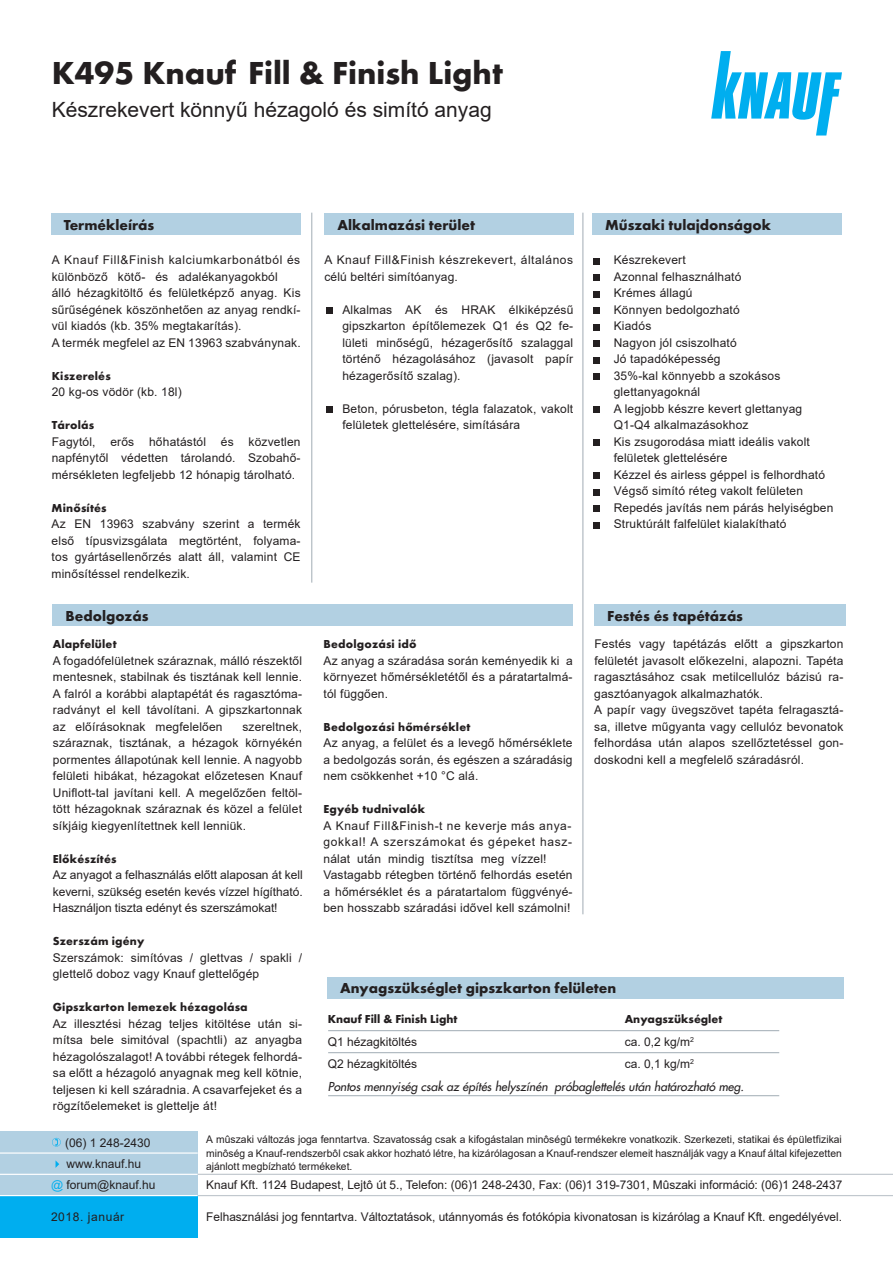
<style>
.page{position:relative;width:893px;height:1263px;background:#fff}
.page>*{position:absolute;margin:0;border:0;box-sizing:border-box;transform-origin:0 0}
.t1{font:700 33px "Futura TOT";color:#231f20}
.t2{font:21px "Arial";color:#231f20}
.t3{font:700 15px "Futura TOT";color:#231f20}
.t4{font:12px/16.5px "Arial";letter-spacing:.015em;color:#231f20;text-align:justify}
.t5{font:700 12px "Futura TOT";letter-spacing:.015em;color:#231f20}
.t6{font:italic 12px "Futura LT";color:#231f20}
.t7{font:12px/16.5px "Arial";letter-spacing:.04em;color:#231f20}
.t8{font:12px "Arial";letter-spacing:.05em;color:#231f20}
.t9{font:10.5px/13.5px "Arial";color:#231f20;text-align:justify}
.s1{color:#00aeef}
</style>
<div class="page">
<svg style="left:711px;top:51px;width:131px;height:85px"></svg>
<div style="left:0;top:1131px;width:198px;height:64px;background:#b2d0e2"></div>
<svg style="left:52px;top:1138px;width:9px;height:8px"></svg>
<svg style="left:56px;top:1161px;width:3px;height:7px"></svg>
<div style="left:0;top:1195px;width:198px;height:42px;background:#00aeef"></div>
<hr style="left:0;top:1152px;width:198px;height:2px;background:#fff">
<hr style="left:0;top:1174px;width:198px;height:1px;background:#fff">
<hr style="left:198px;top:1174px;width:695px;height:1px;background:#c1c8ce">
<hr style="left:198px;top:1195px;width:695px;height:1px;background:#c1c8ce">
<hr style="left:0;top:1195px;width:198px;height:1px;background:#fff">
<div style="left:327px;top:977px;width:517px;height:21px;background:#b2d0e2"></div>
<hr style="left:328px;top:1030px;width:451px;height:1px;background:#a1acb4">
<hr style="left:328px;top:1052px;width:451px;height:1px;background:#a1acb4">
<hr style="left:328px;top:1095px;width:451px;height:1px;background:#a1acb4">
<div style="left:325px;top:214px;width:249px;height:21px;background:#b2d0e2"></div>
<div style="left:592px;top:214px;width:249px;height:21px;background:#b2d0e2"></div>
<div style="left:326px;top:307px;width:6px;height:7px;background:#231f20"></div>
<div style="left:326px;top:406px;width:6px;height:7px;background:#231f20"></div>
<svg style="left:593px;top:258px;width:6px;height:6px"></svg>
<div style="left:593px;top:274px;width:6px;height:7px;background:#231f20"></div>
<svg style="left:593px;top:291px;width:6px;height:6px"></svg>
<div style="left:593px;top:307px;width:6px;height:7px;background:#231f20"></div>
<svg style="left:593px;top:324px;width:6px;height:6px"></svg>
<div style="left:593px;top:340px;width:6px;height:7px;background:#231f20"></div>
<svg style="left:593px;top:357px;width:6px;height:6px"></svg>
<div style="left:593px;top:373px;width:6px;height:7px;background:#231f20"></div>
<div style="left:593px;top:406px;width:6px;height:7px;background:#231f20"></div>
<div style="left:593px;top:439px;width:6px;height:7px;background:#231f20"></div>
<div style="left:593px;top:472px;width:6px;height:7px;background:#231f20"></div>
<svg style="left:593px;top:489px;width:6px;height:6px"></svg>
<div style="left:593px;top:505px;width:6px;height:7px;background:#231f20"></div>
<svg style="left:593px;top:522px;width:6px;height:6px"></svg>
<div style="left:51px;top:214px;width:249px;height:21px;background:#b2d0e2"></div>
<div style="left:53px;top:605px;width:520px;height:21px;background:#b2d0e2"></div>
<div style="left:594px;top:605px;width:252px;height:21px;background:#b2d0e2"></div>
<hr style="left:583px;top:213px;width:1px;height:701px;background:#a1acb4">
<hr style="left:312px;top:213px;width:1px;height:370px;background:#a1acb4">
<h1 class="t1" style="left:52px;top:52px;width:453px">K495 Knauf Fill &amp; Finish Light</h1>
<h2 class="t2" style="left:52px;top:95px;width:442px">Készrekevert könnyű hézagoló és simító anyag</h2>
<p class="t3" style="left:64px;top:216px;width:92px">Termékleírás</p>
<p class="t4" style="left:52px;top:252px;width:250px;text-align:left">A Knauf Fill&amp;Finish kalciumkarbonátból és különböző kötő- és adalékanyagokból<br>álló hézagkitöltő és felületképző anyag. Kis sűrűségének köszönhetően az anyag rendkí&shy;vül kiadós (kb. 35% megtakarítás).<br>A termék megfelel az EN 13963 szabványnak.</p>
<p class="t5" style="left:52px;top:368px;width:61px">Kiszerelés</p>
<p class="t4" style="left:52px;top:384px;width:132px">20 kg-os vödör (kb. 18l)</p>
<p class="t5" style="left:52px;top:418px;width:44px">Tárolás</p>
<p class="t4" style="left:52px;top:433px;width:250px">Fagytól, erős hőhatástól és közvetlen napfénytől védetten tárolandó. Szobahő&shy;mérsékleten legfeljebb 12 hónapig tárolható.</p>
<p class="t5" style="left:52px;top:500px;width:56px">Minősítés</p>
<p class="t4" style="left:52px;top:516px;width:250px">Az EN 13963 szabvány szerint a termék első típusvizsgálata megtörtént, folyama&shy;tos gyártásellenőrzés alatt áll, valamint CE minősítéssel rendelkezik.</p>
<p class="t3" style="left:66px;top:607px;width:84px">Bedolgozás</p>
<p class="t3" style="left:607px;top:607px;width:137px">Festés és tapétázás</p>
<p class="t5" style="left:53px;top:637px;width:65px">Alapfelület</p>
<p class="t4" style="left:53px;top:652px;width:251px">A fogadófelületnek száraznak, málló részektől mentesnek, stabilnak és tisztának kell lennie.<br>A falról a korábbi alaptapétát és ragasztóma&shy;radványt el kell távolítani. A gipszkartonnak az előírásoknak megfelelően</p>
<p class="t3" style="left:338px;top:216px;width:139px">Alkalmazási terület</p>
<p class="t3" style="left:605px;top:216px;width:167px">Műszaki tulajdonságok</p>
<p class="t7" style="left:324px;top:252px;width:250px">A Knauf Fill&amp;Finish készrekevert, általános célú beltéri simítóanyag.</p>
<p class="t4" style="left:342px;top:301px;width:232px">Alkalmas AK és HRAK élkiképzésű gipszkarton építőlemezek Q1 és Q2 fe&shy;lületi minőségű, hézagerősítő szalaggal történő hézagolásához (javasolt papír hézagerősítő szalag).</p>
<p class="t4" style="left:342px;top:400px;width:232px">Beton, pórusbeton, tégla falazatok, vakolt felületek glettelésére, simítására</p>
<p class="t4" style="left:614px;top:252px;width:221px;text-align:left">Készrekevert<br>Azonnal felhasználható<br>Krémes állagú<br>Könnyen bedolgozható<br>Kiadós<br>Nagyon jól csiszolható<br>Jó tapadóképesség<br>35%-kal könnyebb a szokásos glettanyagoknál<br>A legjobb készre kevert glettanyag<br>Q1-Q4 alkalmazásokhoz<br>Kis zsugorodása miatt ideális vakolt felületek glettelésére<br>Kézzel és airless géppel is felhordható<br>Végső simító réteg vakolt felületen<br>Repedés javítás nem párás helyiségben<br>Struktúrált falfelület kialakítható</p>
<p class="t5" style="left:324px;top:637px;width:95px">Bedolgozási idő</p>
<p class="t4" style="left:324px;top:652px;width:251px">Az anyag a száradása során keményedik ki a környezet hőmérsékletétől és a páratartalmá&shy;tól függően.</p>
<p class="t5" style="left:324px;top:719px;width:148px">Bedolgozási hőmérséklet</p>
<p class="t4" style="left:323px;top:735px;width:251px">Az anyag, a felület és a levegő hőmérséklete a bedolgozás során, és egészen a száradásig nem csökkenhet +10 °C alá.</p>
<p class="t5" style="left:323px;top:802px;width:103px">Egyéb tudnivalók</p>
<p class="t4" style="left:323px;top:817px;width:251px;text-align:left">A Knauf Fill&amp;Finish-t ne keverje más anya&shy;gokkal! A szerszámokat és gépeket hasz&shy;nálat után mindig tisztítsa meg vízzel!<br>Vastagabb rétegben történő felhordás esetén a hőmérséklet és a páratartalom függvényé&shy;ben hosszabb száradási idővel kell számolni!</p>
<p class="t4" style="left:594px;top:636px;width:251px;text-align:left">Festés vagy tapétázás előtt a gipszkarton felületét javasolt előkezelni, alapozni. Tapéta ragasztásához csak metilcellulóz bázisú ra&shy;gasztóanyagok alkalmazhatók.<br>A papír vagy üvegszövet tapéta felragasztá&shy;sa, illetve műgyanta vagy cellulóz bevonatok felhordása után alapos szellőztetéssel gon&shy;doskodni kell a megfelelő száradásról.</p>
<p class="t4" style="left:53px;top:718px;width:251px;text-indent:190px">szereltnek, száraznak, tisztának, a hézagok környékén pormentes állapotúnak kell lennie. A nagyobb felületi hibákat, hézagokat előzetesen Knauf Uniflott-tal javítani kell. A megelőzően feltöl&shy;tött hézagoknak száraznak és közel a felület síkjáig kiegyenlítettnek kell lenniük.</p>
<p class="t5" style="left:53px;top:851px;width:65px">Előkészítés</p>
<p class="t4" style="left:53px;top:867px;width:251px">Az anyagot a felhasználás előtt alaposan át kell keverni, szükség esetén kevés vízzel hígítható.<br>Használjon tiszta edényt és szerszámokat!</p>
<p class="t5" style="left:53px;top:934px;width:93px">Szerszám igény</p>
<p class="t4" style="left:53px;top:949px;width:251px">Szerszámok: simítóvas / glettvas / spakli / glettelő doboz vagy Knauf glettelőgép</p>
<p class="t5" style="left:53px;top:1000px;width:196px">Gipszkarton lemezek hézagolása</p>
<p class="t4" style="left:53px;top:1015px;width:251px">Az illesztési hézag teljes kitöltése után si&shy;mítsa bele simitóval (spachtli) az anyagba hézagolószalagot! A további rétegek felhordá&shy;sa előtt a hézagoló anyagnak meg kell kötnie, teljesen ki kell száradnia. A csavarfejeket és a rögzítőelemeket is glettelje át!</p>
<p class="t3" style="left:340px;top:979px;width:278px">Anyagszükséglet gipszkarton felületen</p>
<p class="t5" style="left:328px;top:1012px;width:131px">Knauf Fill &amp; Finish Light</p>
<p class="t5" style="left:625px;top:1012px;width:99px">Anyagszükséglet</p>
<p class="t4" style="left:328px;top:1033px;width:91px">Q1 hézagkitöltés</p>
<p class="t4" style="left:625px;top:1033px;width:71px">ca. 0,2 kg/m<sup>2</sup></p>
<p class="t4" style="left:328px;top:1055px;width:91px">Q2 hézagkitöltés</p>
<p class="t4" style="left:625px;top:1055px;width:71px">ca. 0,1 kg/m<sup>2</sup></p>
<p class="t6" style="left:328px;top:1079px;width:418px">Pontos mennyiség csak az építés helyszínén próbaglettelés után határozható meg.</p>
<p class="t4" style="left:65px;top:1134px;width:87px">(06) 1 248-2430</p>
<p class="t9" style="left:206px;top:1132px;width:637px">A mûszaki változás joga fenntartva. Szavatosság csak a kifogástalan minôségû termékekre vonatkozik. Szerkezeti, statikai és épületfizikai minôség a Knauf-rendszerbôl csak akkor hozható létre, ha kizárólagosan a Knauf-rendszer elemeit használják vagy a Knauf által kifejezetten ajánlott megbízható termékeket.</p>
<p class="t4" style="left:51px;top:1153px;width:106px;line-height:21.1px;text-align:center">www.knauf.hu<br><span class="s1">@</span> forum@knauf.hu</p>
<p class="t4" style="left:206px;top:1176px;width:638px">Knauf Kft. 1124 Budapest, Lejtô út 5., Telefon: (06)1 248-2430, Fax: (06)1 319-7301, Mûszaki információ: (06)1 248-2437</p>
<p class="t8" style="left:51px;top:1208px;width:75px">2018. január</p>
<p class="t4" style="left:206px;top:1208px;width:637px">Felhasználási jog fenntartva. Változtatások, utánnyomás és fotókópia kivonatosan is kizárólag a Knauf Kft. engedélyével.</p>
</div>
